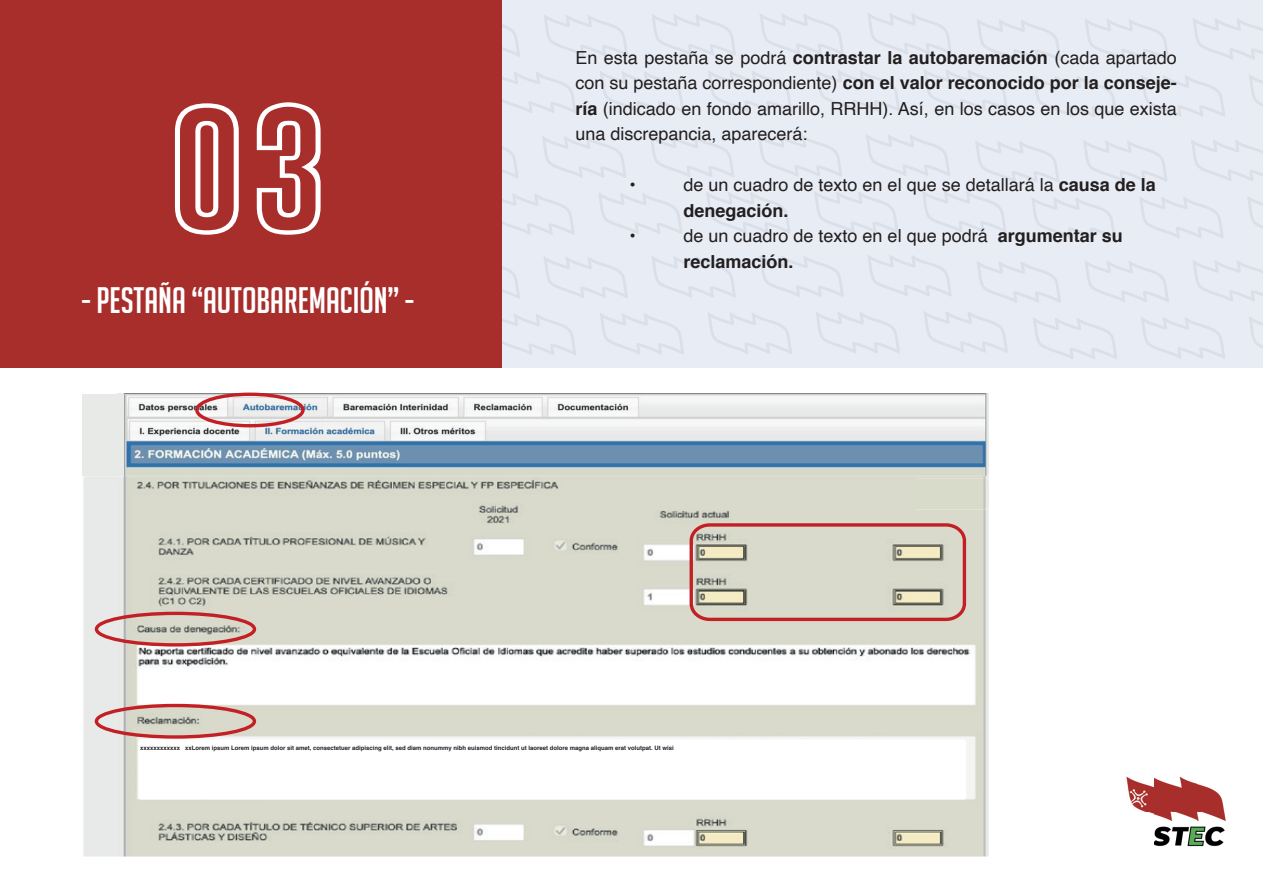
<style>
.page{position:relative;width:1263px;height:893px;background:#fff}
.page>*{position:absolute;margin:0;border:0;box-sizing:border-box;transform-origin:0 0}
.t1{font:700 128.4px "Gobold Hollow";color:#fff;scale:1.15 1}
.t2{font:36px "Big Noodle Titling";color:#fff}
.t3{font:18px/25.5px "Helvetica";color:#231f20}
.t4{font:700 6px "Helvetica";color:#231f20}
.s1{font-weight:700}
</style>
<div class="page">
<div style="left:502px;top:1px;width:761px;height:367px;background:#e8edf5"></div>
<svg style="left:502px;top:24px;width:18px;height:32px"></svg>
<svg style="left:544px;top:15px;width:84px;height:41px"></svg>
<svg style="left:652px;top:14px;width:84px;height:41px"></svg>
<svg style="left:760px;top:14px;width:84px;height:41px"></svg>
<svg style="left:868px;top:13px;width:83px;height:41px"></svg>
<svg style="left:502px;top:72px;width:74px;height:41px"></svg>
<svg style="left:600px;top:71px;width:84px;height:41px"></svg>
<svg style="left:708px;top:71px;width:84px;height:41px"></svg>
<svg style="left:816px;top:70px;width:84px;height:41px"></svg>
<svg style="left:924px;top:70px;width:84px;height:41px"></svg>
<svg style="left:502px;top:147px;width:16px;height:31px"></svg>
<svg style="left:542px;top:136px;width:84px;height:42px"></svg>
<svg style="left:650px;top:136px;width:84px;height:41px"></svg>
<svg style="left:758px;top:135px;width:84px;height:42px"></svg>
<svg style="left:866px;top:135px;width:84px;height:41px"></svg>
<svg style="left:502px;top:194px;width:72px;height:40px"></svg>
<svg style="left:599px;top:193px;width:83px;height:41px"></svg>
<svg style="left:706px;top:192px;width:84px;height:41px"></svg>
<svg style="left:814px;top:192px;width:84px;height:41px"></svg>
<svg style="left:922px;top:191px;width:84px;height:41px"></svg>
<svg style="left:502px;top:266px;width:18px;height:32px"></svg>
<svg style="left:544px;top:257px;width:84px;height:41px"></svg>
<svg style="left:652px;top:256px;width:84px;height:41px"></svg>
<svg style="left:760px;top:256px;width:83px;height:41px"></svg>
<svg style="left:868px;top:255px;width:83px;height:41px"></svg>
<svg style="left:502px;top:314px;width:74px;height:41px"></svg>
<svg style="left:600px;top:313px;width:84px;height:41px"></svg>
<svg style="left:708px;top:313px;width:84px;height:41px"></svg>
<svg style="left:816px;top:312px;width:84px;height:41px"></svg>
<svg style="left:924px;top:312px;width:84px;height:41px"></svg>
<svg style="left:977px;top:20px;width:84px;height:41px"></svg>
<svg style="left:1085px;top:19px;width:84px;height:41px"></svg>
<svg style="left:1193px;top:18px;width:70px;height:41px"></svg>
<svg style="left:1033px;top:76px;width:84px;height:41px"></svg>
<svg style="left:1141px;top:75px;width:84px;height:42px"></svg>
<svg style="left:1249px;top:75px;width:14px;height:31px"></svg>
<svg style="left:975px;top:141px;width:84px;height:41px"></svg>
<svg style="left:1083px;top:141px;width:84px;height:41px"></svg>
<svg style="left:1191px;top:140px;width:72px;height:41px"></svg>
<svg style="left:1032px;top:198px;width:83px;height:41px"></svg>
<svg style="left:1140px;top:197px;width:83px;height:41px"></svg>
<svg style="left:1248px;top:197px;width:15px;height:31px"></svg>
<svg style="left:977px;top:262px;width:84px;height:41px"></svg>
<svg style="left:1085px;top:261px;width:84px;height:41px"></svg>
<svg style="left:1193px;top:260px;width:70px;height:41px"></svg>
<svg style="left:1033px;top:318px;width:84px;height:41px"></svg>
<svg style="left:1141px;top:317px;width:84px;height:41px"></svg>
<svg style="left:1249px;top:317px;width:14px;height:31px"></svg>
<div style="left:0;top:1px;width:502px;height:367px;background:#a82e2c"></div>
<img style="left:1126px;top:776px;width:100px;height:71px">
<img style="left:124px;top:394px;width:864px;height:82px">
<img style="left:83px;top:476px;width:906px;height:380px">
<img style="left:916px;top:479px;width:73px;height:30px">
<div style="left:95px;top:612px;width:161px;height:34px;border:3px solid #c22025;border-radius:50%"></div>
<div style="left:95px;top:704px;width:161px;height:35px;border:3px solid #c22025;border-radius:50%"></div>
<svg style="left:688px;top:522px;width:280px;height:101px"></svg>
<div style="left:195px;top:393px;width:110px;height:34px;border:3px solid #c22025;border-radius:50%"></div>
<div style="left:138px;top:739px;width:828px;height:60px;background:#fff"></div>
<div style="left:82px;top:394px;width:42px;height:82px;background:#e8eae8"></div>
<h1 class="t1" style="left:166px;top:84px;width:144px">03</h1>
<h2 class="t2" style="left:82px;top:281px;width:333px">- PESTAÑA “AUTOBAREMACIÓN” -</h2>
<p class="t3" style="left:575px;top:45px;width:603px;text-align:justify">En esta pestaña se podrá <span class="s1">contrastar la autobaremación</span> (cada apartado con su pestaña correspondiente) <span class="s1">con el valor reconocido por la conseje&shy;ría</span> (indicado en fondo amarillo, RRHH). Así, en los casos en los que exista una discrepancia, aparecerá:</p>
<p class="t3" style="left:629px;top:173px;width:8px">•</p>
<p class="t3" style="left:683px;top:173px;width:474px">de un cuadro de texto en el que se detallará la <span class="s1">causa de la denegación.</span></p>
<p class="t3" style="left:629px;top:224px;width:8px">•</p>
<p class="t3" style="left:683px;top:224px;width:441px">de un cuadro de texto en el que podrá <span class="s1">argumentar su reclamación.</span></p>
<p class="t4" style="left:140px;top:743px;width:535px">xxxxxxxxxxxx xxLorem ipsum Lorem ipsum dolor sit amet, consectetuer adipiscing elit, sed diam nonummy nibh euismod tincidunt ut laoreet dolore magna aliquam erat volutpat. Ut wisi</p>
</div>
